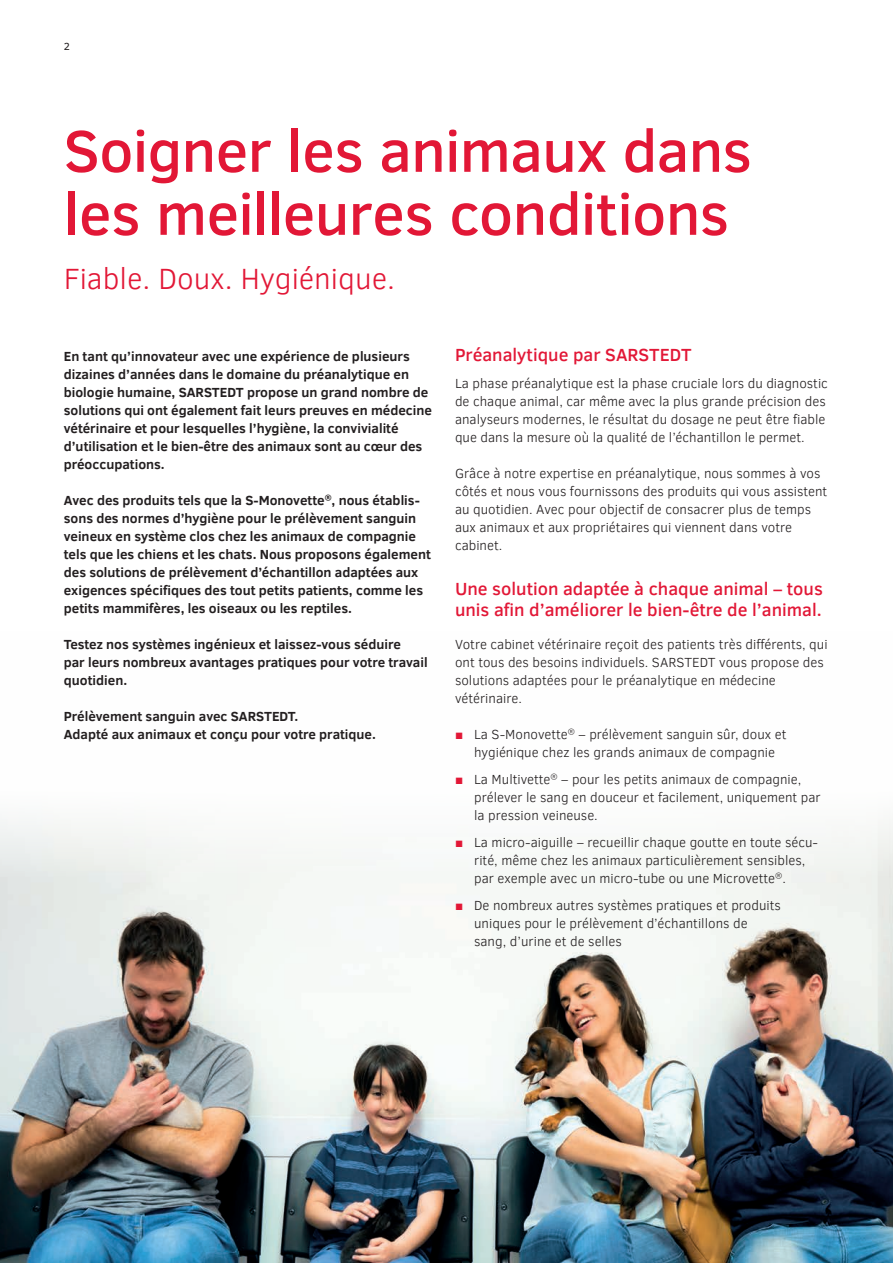
<style>
.page{position:relative;width:893px;height:1263px;background:#fff}
.page>*{position:absolute;margin:0;border:0;box-sizing:border-box;transform-origin:0 0}
.t1{font:500 60px/63px "Clear Sans";letter-spacing:-.01em;color:#e21736}
.t2{font:300 30px "Clear Sans";color:#e21736}
.t3{font:500 18px/21px "Clear Sans";color:#e21736}
.t4{font:300 13.5px/18px "Clear Sans";color:#231f20}
.t5{font:700 13.5px/18px "Clear Sans";color:#231f20}
.t6{font:10.5px "Clear Sans";color:#231f20}
.s1{font-weight:400;color:#e21736}
</style>
<div class="page">
<img style="left:0;top:819px;width:893px;height:444px">
<p class="t6" style="left:64px;top:39px;width:8px">2</p>
<h1 class="t1" style="left:64px;top:118px;width:690px">Soigner les animaux dans les meilleures conditions</h1>
<h2 class="t2" style="left:64px;top:259px;width:333px">Fiable. Doux. Hygiénique.</h2>
<p class="t5" style="left:64px;top:347px;width:370px">En tant qu’innovateur avec une expérience de plusieurs dizaines d’années dans le domaine du préanalytique en biologie humaine, SARSTEDT propose un grand nombre de solutions qui ont également fait leurs preuves en médecine vétérinaire et pour lesquelles l’hygiène, la convivialité d’utilisation et le bien-être des animaux sont au cœur des préoccupations.</p>
<p class="t5" style="left:64px;top:491px;width:369px">Avec des produits tels que la S-Monovette<sup>®</sup>, nous établis&shy;sons des normes d’hygiène pour le prélèvement sanguin veineux en système clos chez les animaux de compagnie tels que les chiens et les chats. Nous proposons également des solutions de prélèvement d’échantillon adaptées aux exigences spécifiques des tout petits patients, comme les petits mammifères, les oiseaux ou les reptiles.</p>
<p class="t5" style="left:64px;top:635px;width:365px">Testez nos systèmes ingénieux et laissez-vous séduire<br>par leurs nombreux avantages pratiques pour votre travail quotidien.</p>
<p class="t5" style="left:64px;top:707px;width:314px">Prélèvement sanguin avec SARSTEDT.<br>Adapté aux animaux et conçu pour votre pratique.</p>
<h3 class="t3" style="left:455px;top:344px;width:238px">Préanalytique par SARSTEDT</h3>
<p class="t4" style="left:455px;top:374px;width:374px">La phase préanalytique est la phase cruciale lors du diagnostic de chaque animal, car même avec la plus grande précision des analyseurs modernes, le résultat du dosage ne peut être fiable que dans la mesure où la qualité de l’échantillon le permet.</p>
<p class="t4" style="left:455px;top:464px;width:374px">Grâce à notre expertise en préanalytique, nous sommes à vos côtés et nous vous fournissons des produits qui vous assistent au quotidien. Avec pour objectif de consacrer plus de temps aux animaux et aux propriétaires qui viennent dans votre cabinet.</p>
<h3 class="t3" style="left:455px;top:578px;width:369px">Une solution adaptée à chaque animal – tous unis afin d’améliorer le bien-être de l’animal.</h3>
<p class="t4" style="left:455px;top:635px;width:374px">Votre cabinet vétérinaire reçoit des patients très différents, qui ont tous des besoins individuels. SARSTEDT vous propose des solutions adaptées pour le préanalytique en médecine vétérinaire.</p>
<p class="t4" style="left:455px;top:725px;width:333px;text-align:center"><span class="s1">■</span> La S-Monovette<sup>®</sup> – prélèvement sanguin sûr, doux et hygiénique chez les grands animaux de compagnie</p>
<p class="t4" style="left:474px;top:770px;width:348px;text-indent:-19px"><span class="s1">■</span> La Multivette<sup>®</sup> – pour les petits animaux de compagnie, prélever le sang en douceur et facilement, uniquement par la pression veineuse.</p>
<p class="t4" style="left:474px;top:833px;width:346px;text-indent:-19px"><span class="s1">■</span> La micro-aiguille – recueillir chaque goutte en toute sécu&shy;rité, même chez les animaux particulièrement sensibles, par exemple avec un micro-tube ou une Microvette<sup>®</sup>.</p>
<p class="t4" style="left:474px;top:896px;width:308px;text-indent:-19px"><span class="s1">■</span> De nombreux autres systèmes pratiques et produits uniques pour le prélèvement d’échantillons de sang, d’urine et de selles</p>
</div>
